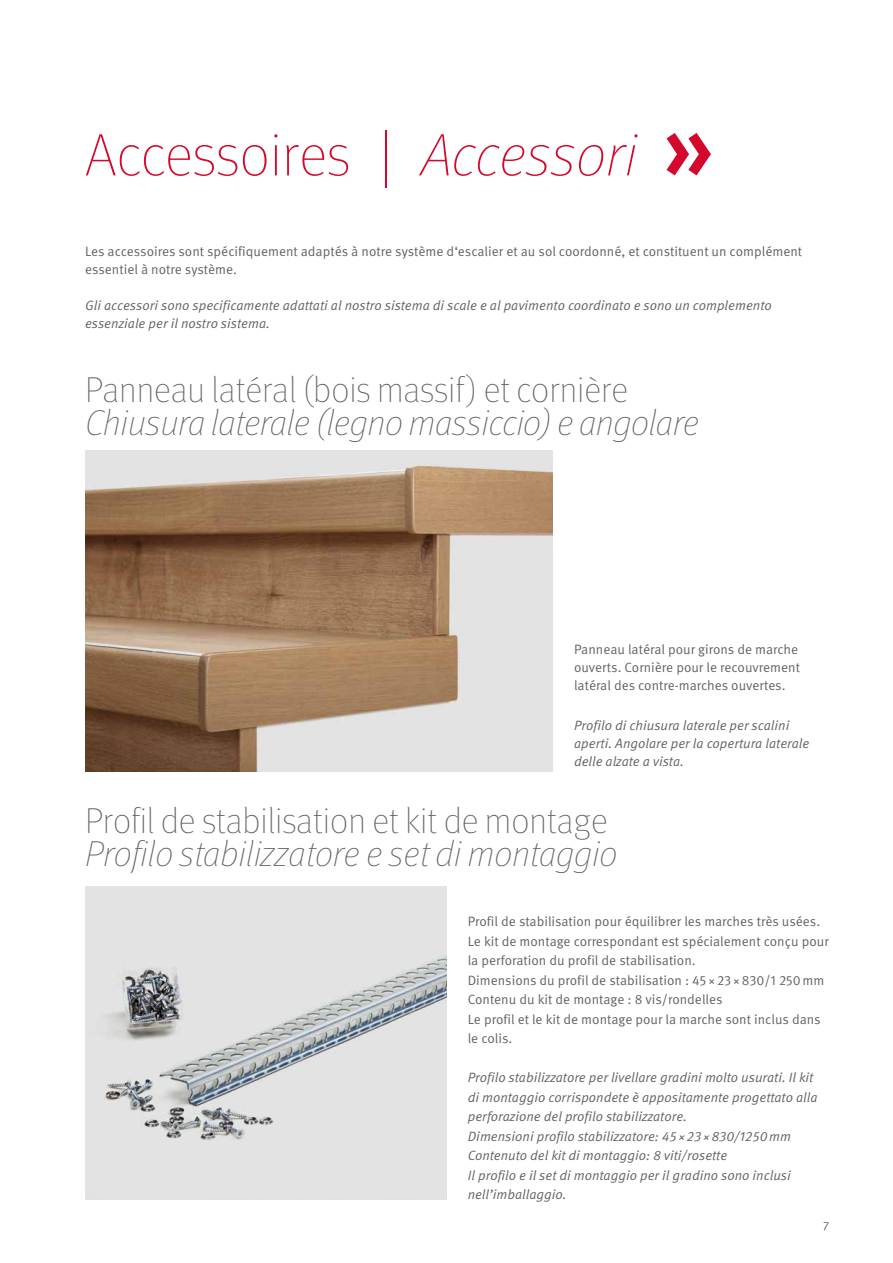
<style>
.page{position:relative;width:893px;height:1263px;background:#fff}
.page>*{position:absolute;margin:0;border:0;box-sizing:border-box;transform-origin:0 0}
.t1{font:100 60px "Meta Pro";color:#d4082c}
.t2{font:italic 100 36px "Meta Pro";letter-spacing:-.01em;color:#636362}
.t3{font:100 36px "Meta Pro";color:#636362}
.t4{font:italic 13.5px/19.5px "Meta Pro";color:#636362}
.t5{font:13.5px/19.5px "Meta Pro";color:#636362}
.t6{font:12px "Meta Pro";color:#636362}
.s1{font-style:italic}
</style>
<div class="page">
<img style="left:85px;top:450px;width:468px;height:322px">
<svg style="left:666px;top:133px;width:45px;height:42px"></svg>
<img style="left:85px;top:886px;width:361px;height:313px">
<h1 class="t1" style="left:85px;top:113px;width:553px">Accessoires | <span class="s1">Accessori</span></h1>
<p class="t5" style="left:85px;top:243px;width:719px;line-height:18px">Les accessoires sont spécifiquement adaptés à notre système d‘escalier et au sol coordonné, et constituent un complément essentiel à notre système.</p>
<p class="t4" style="left:85px;top:297px;width:688px;line-height:18px">Gli accessori sono specificamente adattati al nostro sistema di scale e al pavimento coordinato e sono un complemento essenziale per il nostro sistema.</p>
<h2 class="t3" style="left:85px;top:364px;width:545px">Panneau latéral (bois massif) et cornière</h2>
<h2 class="t2" style="left:85px;top:398px;width:616px">Chiusura laterale (legno massiccio) e angolare</h2>
<p class="t5" style="left:574px;top:641px;width:227px;line-height:18px">Panneau latéral pour girons de marche ouverts. Cornière pour le recouvrement latéral des contre-marches ouvertes.</p>
<p class="t4" style="left:574px;top:717px;width:237px;line-height:18px">Profilo di chiusura laterale per scalini aperti. Angolare per la copertura laterale delle alzate a vista.</p>
<h2 class="t3" style="left:85px;top:796px;width:524px">Profil de stabilisation et kit de montage</h2>
<h2 class="t2" style="left:85px;top:829px;width:534px">Profilo stabilizzatore e set di montaggio</h2>
<p class="t5" style="left:468px;top:912px;width:362px">Profil de stabilisation pour équilibrer les marches très usées.<br>Le kit de montage correspondant est spécialement conçu pour la perforation du profil de stabilisation.<br>Dimensions du profil de stabilisation : 45×23×830/1 250mm Contenu du kit de montage : 8 vis/rondelles<br>Le profil et le kit de montage pour la marche sont inclus dans le colis.</p>
<p class="t4" style="left:468px;top:1068px;width:351px">Profilo stabilizzatore per livellare gradini molto usurati. Il kit di montaggio corrispondete è appositamente progettato alla perforazione del profilo stabilizzatore.<br>Dimensioni profilo stabilizzatore: 45×23×830/1250mm Contenuto del kit di montaggio: 8 viti/rosette<br>Il profilo e il set di montaggio per il gradino sono inclusi nell’imballaggio.</p>
<p class="t6" style="left:823px;top:1218px;width:8px">7</p>
</div>
